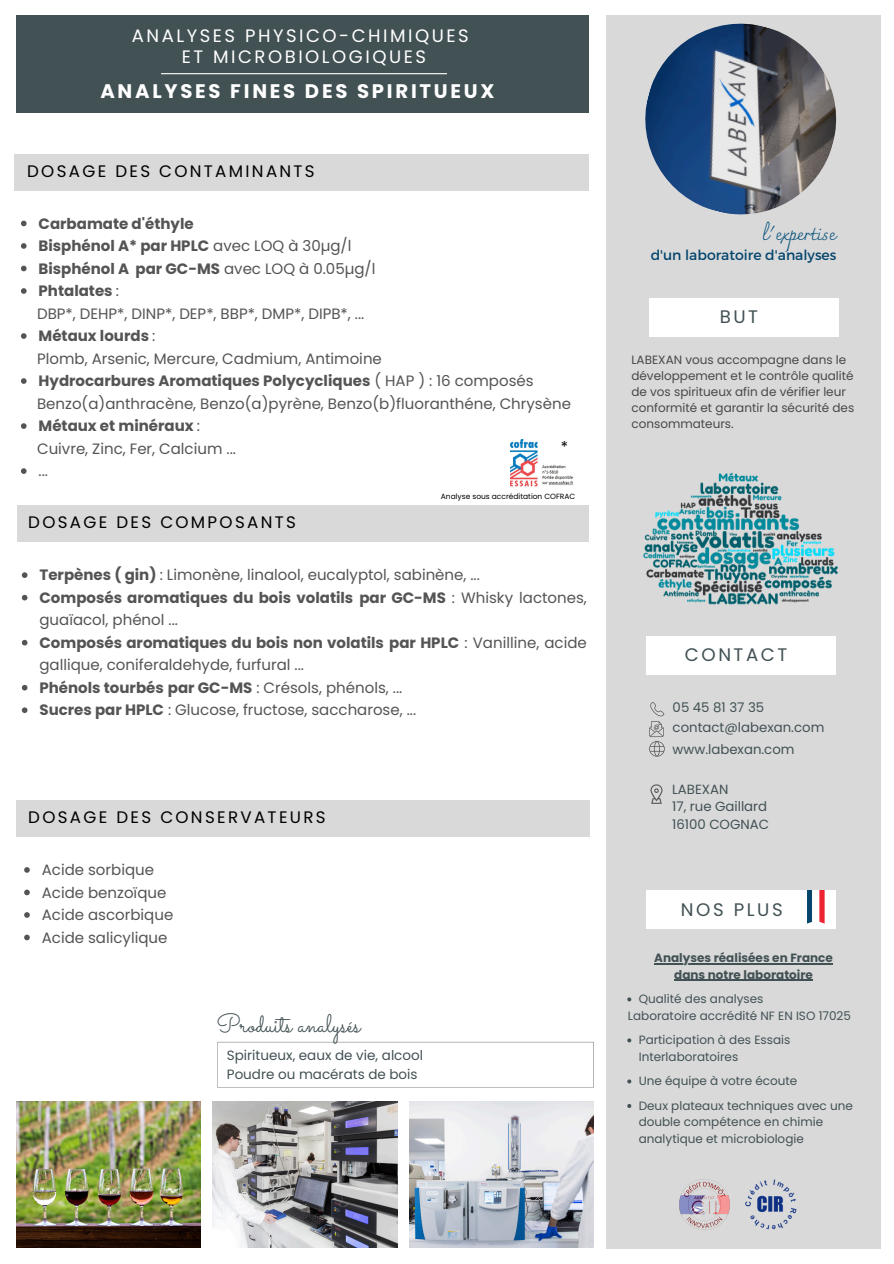
<style>
.page{position:relative;width:894px;height:1264px;background:#fff}
.page>*{position:absolute;margin:0;border:0;box-sizing:border-box;transform-origin:0 0}
.t1{font:25.5px "Sacramento";color:#425154}
.t2{font:700 19.65px "Poppins";letter-spacing:.14em;color:#fff}
.t3{font:18.15px "Poppins";letter-spacing:.14em;color:#425154}
.t4{font:18px/21.3px "Poppins";letter-spacing:.14em;color:#fff;text-align:center}
.t5{font:18px "Charmonman";color:#09537d}
.t6{font:16.65px "Poppins";letter-spacing:.14em;color:#000}
.t7{font:15px/22.5px "Poppins";color:#545454}
.t8{font:700 15px/22.5px "Poppins";color:#545454}
.t9{font:15px "Poppins";color:#000}
.t10{font:13.95px "Montserrat";color:#04456d}
.t11{font:13.5px "Poppins";color:#425154}
.t12{font:13.35px "Poppins";color:#425154}
.t13{font:12px/16.5px "Poppins";color:#425154}
.t14{font:12px/16px "Poppins";color:#484848}
.t15{font:700 12px "Poppins";color:#425154}
.t16{font:7.5px "Poppins";color:#000}
.s1{font-weight:400}
.s2{font-weight:700}
</style>
<div class="page">
<img style="left:16px;top:1101px;width:185px;height:145px">
<img style="left:212px;top:1101px;width:186px;height:145px">
<img style="left:409px;top:1101px;width:184px;height:145px">
<div style="left:606px;top:15px;width:274px;height:1233px;background:#d9d9d9"></div>
<div style="left:646px;top:890px;width:189px;height:38px;background:#fff"></div>
<div style="left:646px;top:636px;width:189px;height:39px;background:#fff"></div>
<div style="left:16px;top:15px;width:572px;height:97px;background:#425154"></div>
<hr style="left:161px;top:73px;width:286px;height:1px;background:#fff">
<div style="left:14px;top:154px;width:574px;height:36px;background:#d9d9d9"></div>
<svg style="left:649px;top:702px;width:15px;height:54px"></svg>
<svg style="left:650px;top:784px;width:12px;height:19px"></svg>
<svg style="left:807px;top:890px;width:18px;height:33px"></svg>
<div style="left:648px;top:298px;width:189px;height:38px;background:#fff"></div>
<div style="left:17px;top:505px;width:571px;height:37px;background:#d9d9d9"></div>
<div style="left:16px;top:800px;width:573px;height:37px;background:#d9d9d9"></div>
<svg style="left:217px;top:1041px;width:376px;height:46px"></svg>
<img style="left:745px;top:1179px;width:52px;height:51px">
<img style="left:679px;top:1179px;width:51px;height:51px">
<img style="left:645px;top:23px;width:192px;height:192px">
<img style="left:643px;top:472px;width:195px;height:133px">
<svg style="left:21px;top:221px;width:6px;height:5px"></svg>
<svg style="left:21px;top:243px;width:6px;height:6px"></svg>
<svg style="left:21px;top:266px;width:6px;height:5px"></svg>
<svg style="left:21px;top:288px;width:6px;height:6px"></svg>
<svg style="left:21px;top:333px;width:6px;height:6px"></svg>
<svg style="left:21px;top:378px;width:6px;height:6px"></svg>
<svg style="left:21px;top:423px;width:6px;height:6px"></svg>
<svg style="left:21px;top:468px;width:6px;height:6px"></svg>
<hr style="left:654px;top:963px;width:178px;height:1px;background:#425154">
<hr style="left:674px;top:979px;width:138px;height:1px;background:#425154">
<svg style="left:627px;top:997px;width:4px;height:4px"></svg>
<svg style="left:627px;top:1038px;width:4px;height:4px"></svg>
<svg style="left:627px;top:1079px;width:4px;height:4px"></svg>
<svg style="left:627px;top:1104px;width:4px;height:3px"></svg>
<svg style="left:22px;top:572px;width:5px;height:6px"></svg>
<svg style="left:22px;top:595px;width:5px;height:5px"></svg>
<svg style="left:22px;top:640px;width:5px;height:5px"></svg>
<svg style="left:22px;top:685px;width:5px;height:5px"></svg>
<svg style="left:22px;top:707px;width:5px;height:6px"></svg>
<svg style="left:24px;top:867px;width:6px;height:5px"></svg>
<svg style="left:24px;top:889px;width:6px;height:6px"></svg>
<svg style="left:24px;top:912px;width:6px;height:5px"></svg>
<svg style="left:24px;top:934px;width:6px;height:6px"></svg>
<img style="left:510px;top:440px;width:64px;height:47px">
<p class="t4" style="left:132px;top:25px;width:338px">ANALYSES PHYSICO-CHIMIQUES<br>ET MICROBIOLOGIQUES</p>
<h1 class="t2" style="left:100px;top:77px;width:395px">ANALYSES FINES DES SPIRITUEUX</h1>
<p class="t6" style="left:27px;top:159px;width:289px">DOSAGE DES CONTAMINANTS</p>
<h2 class="t8" style="left:39px;top:212px;width:157px">Carbamate d'éthyle</h2>
<h5 class="t8" style="left:39px;top:234px;width:314px">Bisphénol A* par HPLC <span class="s1">avec LOQ à 30µg/l</span></h5>
<p class="t8" style="left:39px;top:257px;width:338px">Bisphénol A par GC-MS <span class="s1">avec LOQ à 0.05µg/l</span></p>
<p class="t8" style="left:39px;top:279px;width:82px">Phtalates <span class="s1">:</span></p>
<p class="t7" style="left:37px;top:302px;width:328px">DBP*, DEHP*, DINP*, DEP*, BBP*, DMP*, DIPB*, ...</p>
<p class="t8" style="left:39px;top:324px;width:118px">Métaux lourds <span class="s1">:</span></p>
<h6 class="t7" style="left:37px;top:347px;width:346px">Plomb, Arsenic, Mercure, Cadmium, Antimoine</h6>
<p class="t8" style="left:39px;top:369px;width:496px">Hydrocarbures Aromatiques Polycycliques <span class="s1">( HAP ) : 16 composés</span></p>
<p class="t7" style="left:37px;top:392px;width:535px">Benzo(a)anthracène, Benzo(a)pyrène, Benzo(b)fluoranthéne, Chrysène</p>
<p class="t8" style="left:39px;top:414px;width:163px">Métaux et minéraux <span class="s1">:</span></p>
<p class="t7" style="left:37px;top:437px;width:200px">Cuivre, Zinc, Fer, Calcium ...</p>
<p class="t7" style="left:39px;top:459px;width:11px">...</p>
<p class="t9" style="left:560px;top:436px;width:9px">*</p>
<p class="t6" style="left:28px;top:511px;width:269px">DOSAGE DES COMPOSANTS</p>
<p class="t16" style="left:441px;top:491px;width:136px">Analyse sous accréditation COFRAC</p>
<p class="t7" style="left:39px;top:563px;width:442px"><span class="s2">Terpènes ( gin)</span> : Limonène, linalool, eucalyptol, sabinène, ...</p>
<p class="t8" style="left:39px;top:586px;width:548px">Composés aromatiques du bois volatils par GC-MS <span class="s1">: Whisky lactones, guaïacol, phénol ...</span></p>
<p class="t7" style="left:39px;top:631px;width:548px"><span class="s2">Composés aromatiques du bois non volatils par HPLC</span> : Vanilline, acide gallique, coniferaldehyde, furfural ...</p>
<h5 class="t8" style="left:39px;top:676px;width:364px">Phénols tourbés par GC-MS <span class="s1">: Crésols, phénols, ...</span></h5>
<p class="t7" style="left:39px;top:698px;width:378px"><span class="s2">Sucres par HPLC</span> : Glucose, fructose, saccharose, ...</p>
<p class="t6" style="left:28px;top:805px;width:299px">DOSAGE DES CONSERVATEURS</p>
<p class="t7" style="left:42px;top:858px;width:114px">Acide sorbique</p>
<p class="t7" style="left:42px;top:881px;width:126px">Acide benzoïque</p>
<p class="t7" style="left:42px;top:903px;width:133px">Acide ascorbique</p>
<p class="t7" style="left:42px;top:926px;width:127px">Acide salicylique</p>
<p class="t1" style="left:216px;top:1008px;width:145px">Produits analysés</p>
<h4 class="t11" style="left:227px;top:1045px;width:198px">Spiritueux, eaux de vie, alcool</h4>
<p class="t11" style="left:227px;top:1064px;width:192px">Poudre ou macérats de bois</p>
<p class="t5" style="left:761px;top:223px;width:75px">l'expertise</p>
<p class="t10" style="left:650px;top:246px;width:187px">d'un laboratoire d'analyses</p>
<h3 class="t3" style="left:719px;top:304px;width:40px">BUT</h3>
<p class="t14" style="left:631px;top:351px;width:224px">LABEXAN vous accompagne dans le développement et le contrôle qualité de vos spiritueux afin de vérifier leur conformité et garantir la sécurité des consommateurs.</p>
<p class="t3" style="left:684px;top:642px;width:104px">CONTACT</p>
<p class="t12" style="left:672px;top:698px;width:93px">05 45 81 37 35</p>
<p class="t12" style="left:672px;top:740px;width:123px">www.labexan.com</p>
<p class="t12" style="left:672px;top:718px;width:153px">contact@labexan.com</p>
<p class="t12" style="left:672px;top:779px;width:58px">LABEXAN</p>
<h3 class="t12" style="left:672px;top:797px;width:96px">17, rue Gaillard</h3>
<p class="t12" style="left:672px;top:815px;width:98px">16100 COGNAC</p>
<h3 class="t3" style="left:680px;top:896px;width:103px">NOS PLUS</h3>
<p class="t15" style="left:654px;top:949px;width:180px">Analyses réalisées en France</p>
<p class="t15" style="left:674px;top:966px;width:140px">dans notre laboratoire</p>
<p class="t13" style="left:638px;top:990px;width:126px">Qualité des analyses</p>
<p class="t13" style="left:627px;top:1007px;width:224px">Laboratoire accrédité NF EN ISO 17025</p>
<p class="t13" style="left:638px;top:1031px;width:153px">Participation à des Essais<br>Interlaboratoires</p>
<p class="t13" style="left:638px;top:1072px;width:160px">Une équipe à votre écoute</p>
<p class="t13" style="left:638px;top:1097px;width:215px">Deux plateaux techniques avec une double compétence en chimie analytique et microbiologie</p>
</div>
